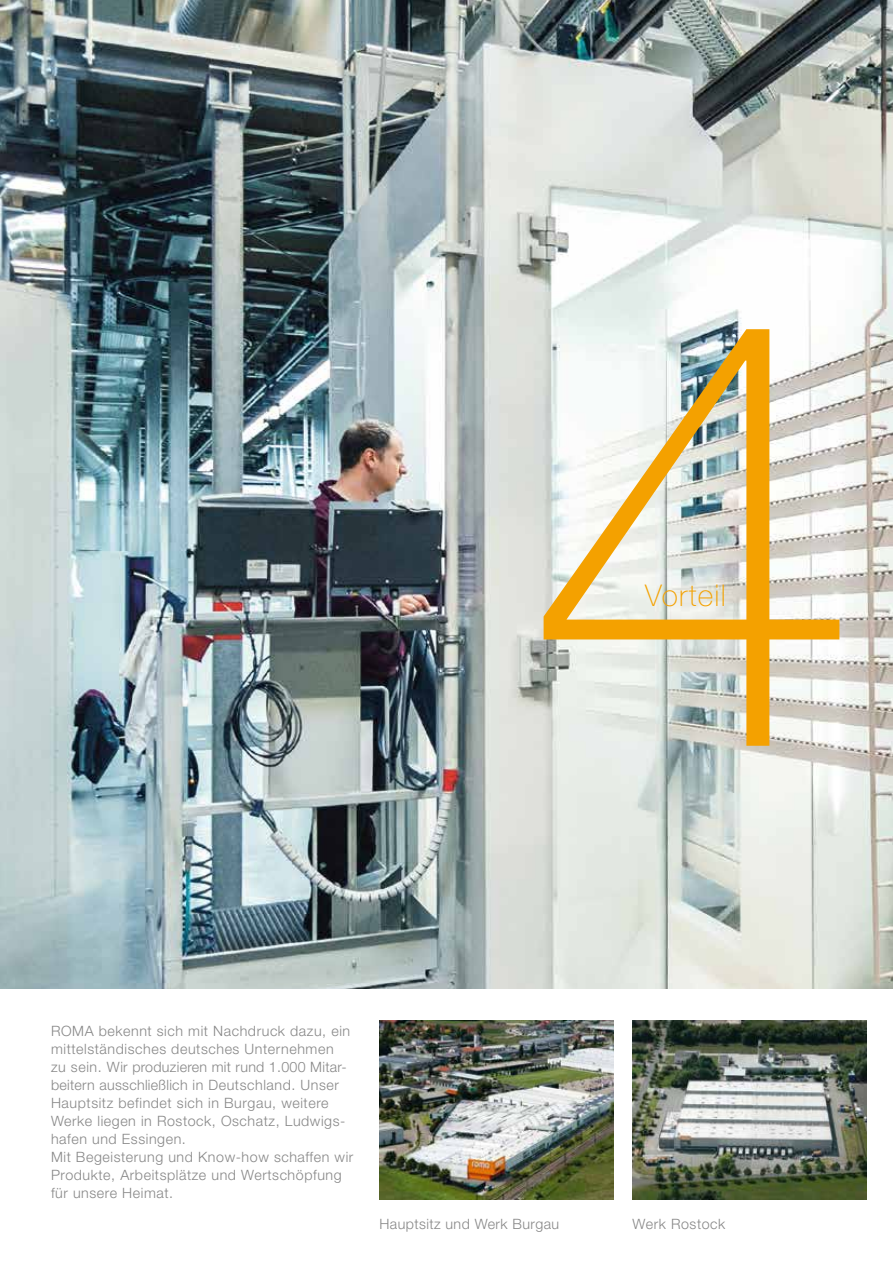
<style>
.page{position:relative;width:893px;height:1263px;background:#fff}
.page>*{position:absolute;margin:0;border:0;box-sizing:border-box;transform-origin:0 0}
.t1{font:100 603.6px "Helvetica Neue LT Std";color:#f4a100}
.t2{font:100 30px "Helvetica Neue LT Std";letter-spacing:.04em;color:#f4a100}
.t3{font:300 14.25px/18px "Helvetica Neue LT Std";letter-spacing:.04em;color:#878787}
</style>
<div class="page">
<img style="left:0;top:0;width:893px;height:989px">
<img style="left:379px;top:1020px;width:234px;height:179px">
<img style="left:632px;top:1020px;width:234px;height:179px">
<h1 class="t1" style="left:526px;top:186px;width:337px">4</h1>
<h2 class="t2" style="left:645px;top:578px;width:82px">Vorteil</h2>
<p class="t3" style="left:51px;top:1022px;width:304px">ROMA bekennt sich mit Nachdruck dazu, ein mittelständisches deutsches Unternehmen<br>zu sein. Wir produzieren mit rund 1.000 Mitar&shy;beitern ausschließlich in Deutschland. Unser Hauptsitz befindet sich in Burgau, weitere Werke liegen in Rostock, Oschatz, Ludwigs&shy;hafen und Essingen.<br>Mit Begeisterung und Know-how schaffen wir Produkte, Arbeitsplätze und Wertschöpfung für unsere Heimat.</p>
<p class="t3" style="left:379px;top:1214px;width:181px">Hauptsitz und Werk Burgau</p>
<p class="t3" style="left:632px;top:1214px;width:94px">Werk Rostock</p>
</div>
